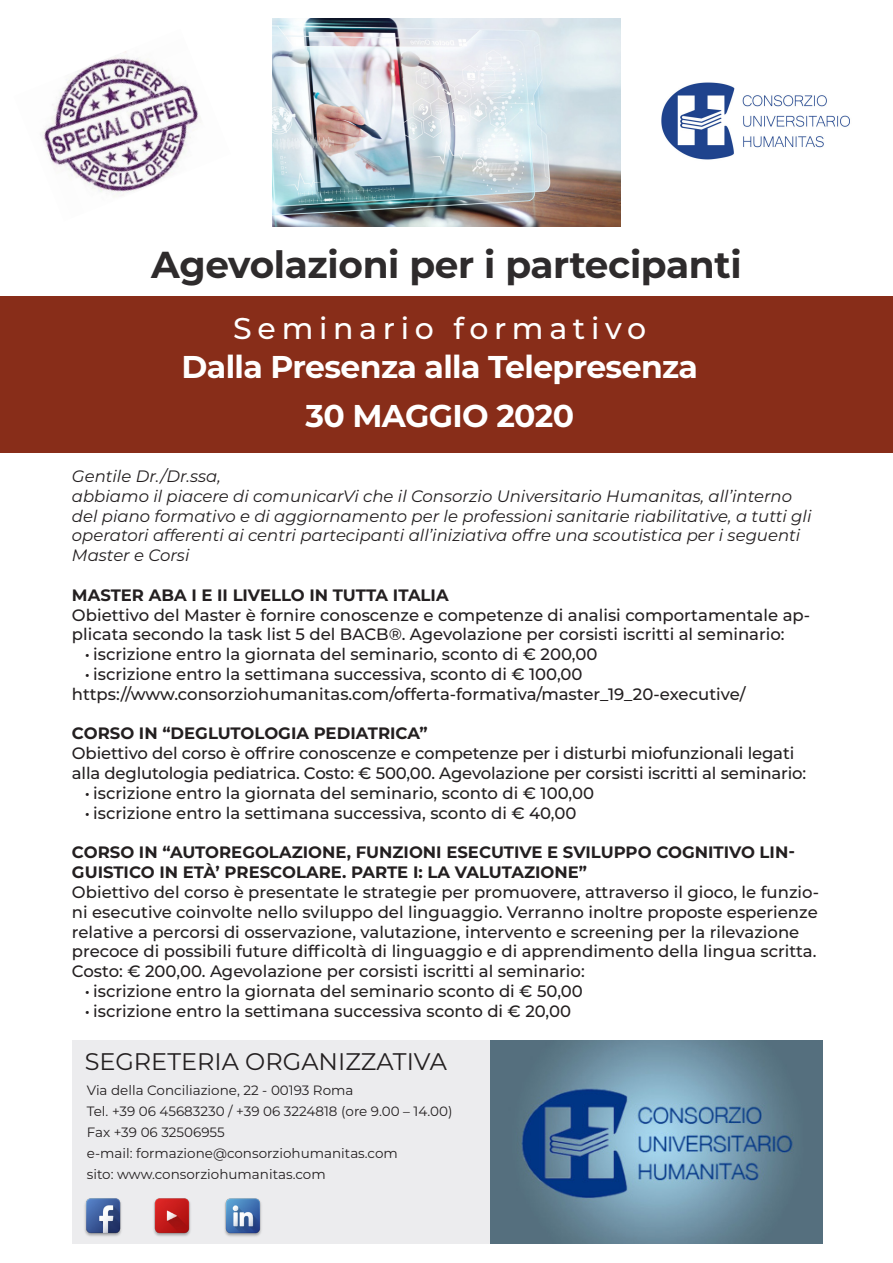
<style>
.page{position:relative;width:893px;height:1263px;background:#fff}
.page>*{position:absolute;margin:0;border:0;box-sizing:border-box;transform-origin:0 0}
.t1{font:700 37.5px "Montserrat";letter-spacing:-.01em;color:#2e2b2c}
.t2{font:700 31.5px "Montserrat";letter-spacing:-.02em;color:#fff}
.t3{font:500 30px "Montserrat";letter-spacing:.19em;color:#fff}
.t4{font:24px "Montserrat";color:#231f20}
.t5{font:500 16.5px/19.8px "Montserrat";color:#231f20}
.t6{font:italic 16.5px/19.8px "Montserrat";color:#231f20}
.t7{font:700 16.5px/19.8px "Montserrat";color:#231f20}
.t8{font:13.5px "Montserrat";color:#231f20}
</style>
<div class="page">
<img style="left:272px;top:18px;width:349px;height:209px">
<div style="left:0;top:297px;width:893px;height:156px;background:#882d19"></div>
<img style="left:661px;top:82px;width:189px;height:78px">
<img style="left:42px;top:51px;width:159px;height:146px">
<div style="left:72px;top:1040px;width:418px;height:204px;background:#ececee"></div>
<img style="left:490px;top:1040px;width:332px;height:204px">
<img style="left:84px;top:1198px;width:177px;height:39px">
<p class="t1" style="left:151px;top:238px;width:592px">Agevolazioni per i partecipanti</p>
<p class="t3" style="left:233px;top:307px;width:414px">Seminario formativo</p>
<p class="t2" style="left:181px;top:344px;width:518px">Dalla Presenza alla Telepresenza</p>
<p class="t2" style="left:305px;top:393px;width:270px">30 MAGGIO 2020</p>
<p class="t6" style="left:72px;top:466px;width:150px">Gentile Dr./Dr.ssa,</p>
<p class="t6" style="left:72px;top:485px;width:741px">abbiamo il piacere di comunicarVi che il Consorzio Universitario Humanitas, all’interno del piano formativo e di aggiornamento per le professioni sanitarie riabilitative, a tutti gli operatori afferenti ai centri partecipanti all’iniziativa offre una scoutistica per i seguenti Master e Corsi</p>
<p class="t7" style="left:72px;top:584px;width:378px">MASTER ABA I E II LIVELLO IN TUTTA ITALIA</p>
<p class="t5" style="left:72px;top:604px;width:740px">Obiettivo del Master è fornire conoscenze e competenze di analisi comportamentale ap&shy;plicata secondo la task list 5 del BACB®. Agevolazione per corsisti iscritti al seminario:</p>
<p class="t5" style="left:85px;top:644px;width:514px">• iscrizione entro la giornata del seminario, sconto di € 200,00</p>
<p class="t5" style="left:85px;top:664px;width:499px">• iscrizione entro la settimana successiva, sconto di € 100,00</p>
<p class="t5" style="left:72px;top:683px;width:675px">https://www.consorziohumanitas.com/offerta-formativa/master_19_20-executive/</p>
<p class="t7" style="left:72px;top:723px;width:357px">CORSO IN “DEGLUTOLOGIA PEDIATRICA”</p>
<p class="t5" style="left:72px;top:743px;width:736px">Obiettivo del corso è offrire conoscenze e competenze per i disturbi miofunzionali legati alla deglutologia pediatrica. Costo: € 500,00. Agevolazione per corsisti iscritti al seminario:</p>
<p class="t5" style="left:85px;top:782px;width:511px">• iscrizione entro la giornata del seminario, sconto di € 100,00</p>
<p class="t5" style="left:85px;top:802px;width:493px">• iscrizione entro la settimana successiva, sconto di € 40,00</p>
<p class="t7" style="left:72px;top:842px;width:725px">CORSO IN “AUTOREGOLAZIONE, FUNZIONI ESECUTIVE E SVILUPPO COGNITIVO LIN-<br>GUISTICO IN ETÀ’ PRESCOLARE. PARTE I: LA VALUTAZIONE”</p>
<p class="t5" style="left:72px;top:881px;width:749px">Obiettivo del corso è presentate le strategie per promuovere, attraverso il gioco, le funzio&shy;ni esecutive coinvolte nello sviluppo del linguaggio. Verranno inoltre proposte esperienze relative a percorsi di osservazione, valutazione, intervento e screening per la rilevazione precoce di possibili future difficoltà di linguaggio e di apprendimento della lingua scritta.<br>Costo: € 200,00. Agevolazione per corsisti iscritti al seminario:</p>
<p class="t5" style="left:85px;top:980px;width:500px">• iscrizione entro la giornata del seminario sconto di € 50,00</p>
<p class="t5" style="left:85px;top:1000px;width:488px">• iscrizione entro la settimana successiva sconto di € 20,00</p>
<p class="t4" style="left:85px;top:1045px;width:364px">SEGRETERIA ORGANIZZATIVA</p>
<p class="t8" style="left:87px;top:1081px;width:268px">Via della Conciliazione, 22 - 00193 Roma</p>
<p class="t8" style="left:87px;top:1102px;width:367px">Tel. +39 06 45683230 / +39 06 3224818 (ore 9.00 – 14.00)</p>
<p class="t8" style="left:87px;top:1123px;width:139px">Fax +39 06 32506955</p>
<p class="t8" style="left:87px;top:1144px;width:312px">e-mail: formazione@consorziohumanitas.com</p>
<p class="t8" style="left:87px;top:1165px;width:240px">sito: www.consorziohumanitas.com</p>
</div>
